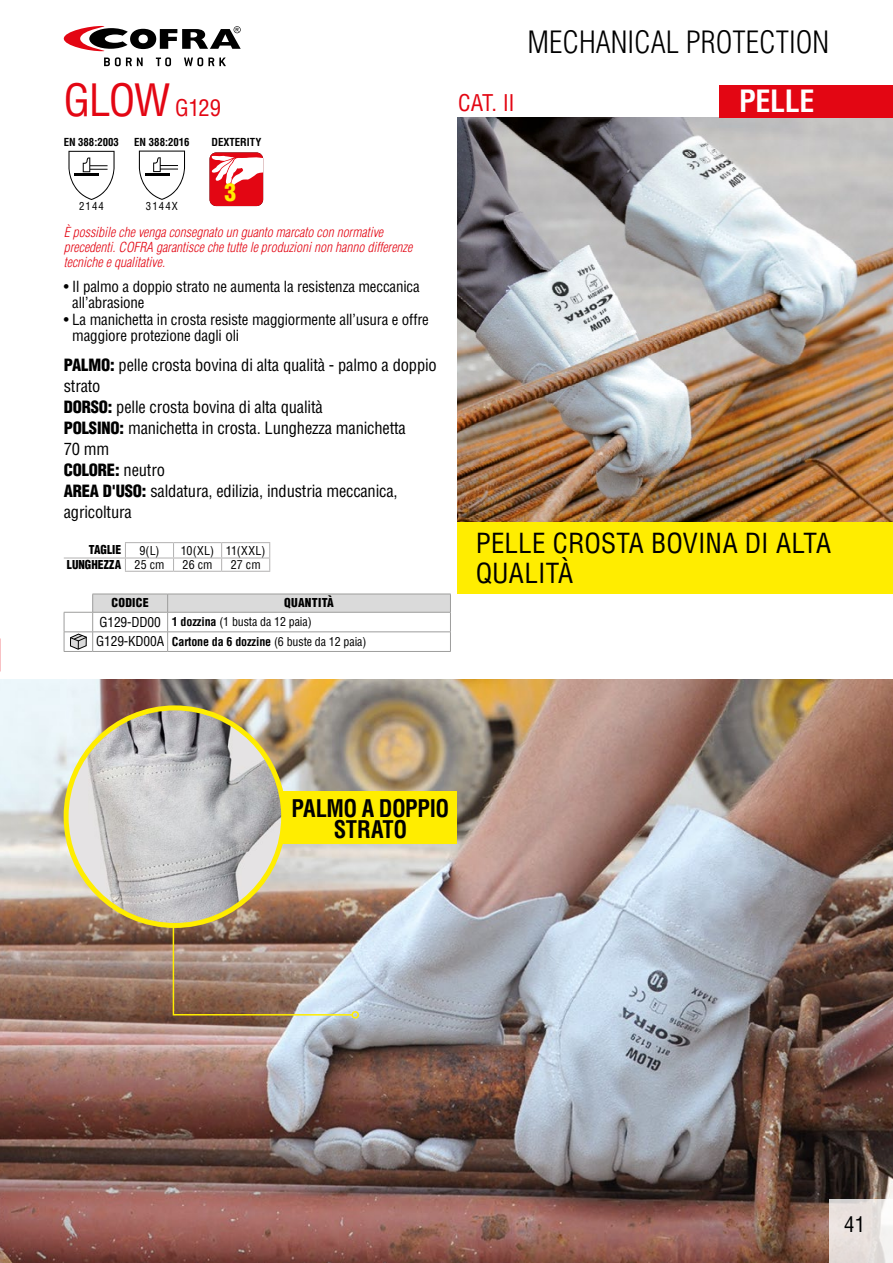
<style>
.page{position:relative;width:893px;height:1263px;background:#fff}
.page>*{position:absolute;margin:0;border:0;box-sizing:border-box;transform-origin:0 0}
.t1{font:condensed 43.5px "Helvetica LT Std";color:#e30613}
.t2{font:300 condensed 30px "Helvetica LT Std";color:#000}
.t3{font:700 condensed 30px "Helvetica LT Std";letter-spacing:-.01em;color:#fff}
.t4{font:condensed 27px/30px "Helvetica LT Std";letter-spacing:.005em;color:#000}
.t5{font:900 condensed 23.85px "Helvetica LT Std";color:#ffed00}
.t6{font:700 condensed 23.7px/21.6px "Helvetica LT Std";letter-spacing:-.015em;color:#000;text-align:center;scale:.95 1}
.t7{font:condensed 22.5px "Helvetica LT Std";color:#e30613}
.t8{font:condensed 21px "Helvetica LT Std";color:#000}
.t9{font:condensed 16.5px/21px "Helvetica LT Std";letter-spacing:-.01em;color:#000}
.t10{font:condensed 15px/16.5px "Helvetica LT Std";letter-spacing:-.01em;color:#000}
.t11{font:italic 300 condensed 13.5px/15px "Helvetica LT Std";color:#e30613}
.t12{font:condensed 12px/19.2px "Helvetica LT Std";letter-spacing:-.01em;color:#000}
.t13{font:900 condensed 12px "Helvetica LT Std";letter-spacing:.005em;color:#000}
.t14{font:700 condensed 10.8px "Helvetica LT Std";color:#000}
.t15{font:condensed 10.8px "Helvetica LT Std";letter-spacing:.1em;color:#000}
.s1{font-size:22.5px}
.s2{font-weight:900}
.s3{font-weight:400}
.s4{font-size:13.35px}
.s5{font-weight:700}
</style>
<div class="page">
<svg style="left:104px;top:57px;width:39px;height:9px"></svg>
<svg style="left:156px;top:57px;width:15px;height:9px"></svg>
<svg style="left:184px;top:57px;width:42px;height:9px"></svg>
<svg style="left:64px;top:26px;width:177px;height:25px"></svg>
<img style="left:0;top:679px;width:893px;height:584px">
<svg style="left:829px;top:1199px;width:64px;height:64px;fill:#e8e1dd"></svg>
<img style="left:457px;top:118px;width:436px;height:404px">
<hr style="left:125px;top:542px;width:49px;height:1px;background:#b3b2b2">
<hr style="left:174px;top:542px;width:48px;height:1px;background:#b3b2b2">
<hr style="left:222px;top:542px;width:48px;height:1px;background:#b3b2b2">
<hr style="left:125px;top:557px;width:49px;height:1px;background:#b3b2b2">
<svg style="left:125px;top:543px;width:1px;height:28px"></svg>
<hr style="left:174px;top:557px;width:48px;height:1px;background:#b3b2b2">
<svg style="left:173px;top:543px;width:1px;height:28px"></svg>
<hr style="left:222px;top:557px;width:48px;height:1px;background:#b3b2b2">
<svg style="left:221px;top:543px;width:1px;height:28px"></svg>
<svg style="left:269px;top:543px;width:1px;height:28px"></svg>
<hr style="left:125px;top:571px;width:49px;height:1px;background:#b3b2b2">
<hr style="left:174px;top:571px;width:48px;height:1px;background:#b3b2b2">
<hr style="left:222px;top:571px;width:48px;height:1px;background:#b3b2b2">
<hr style="left:64px;top:557px;width:61px;height:1px;background:#b3b2b2">
<div style="left:457px;top:522px;width:436px;height:72px;background:#ffed00"></div>
<svg style="left:68px;top:151px;width:47px;height:49px"></svg>
<svg style="left:139px;top:151px;width:46px;height:49px"></svg>
<svg style="left:209px;top:152px;width:55px;height:55px"></svg>
<svg style="left:64px;top:594px;width:387px;height:58px"></svg>
<div style="left:265px;top:791px;width:191px;height:53px;background:#ffed00"></div>
<svg style="left:172px;top:873px;width:182px;height:143px;background:#a08774"></svg>
<div style="left:351px;top:1011px;width:8px;height:7px;border:2px solid #ffed00;border-radius:50%"></div>
<img style="left:66px;top:708px;width:218px;height:217px;border-radius:109px">
<div style="left:64px;top:705px;width:222px;height:223px;border:5px solid #ffed00;border-radius:50%"></div>
<div style="left:719px;top:85px;width:174px;height:33px;background:#e30613"></div>
<h1 class="t1" style="left:64px;top:73px;width:159px">GLOW <span class="s1">G129</span></h1>
<p class="t14" style="left:64px;top:135px;width:57px">EN 388:2003</p>
<p class="t14" style="left:134px;top:135px;width:57px">EN 388:2016</p>
<p class="t15" style="left:79px;top:200px;width:26px">2144</p>
<p class="t15" style="left:146px;top:200px;width:33px">3144X</p>
<p class="t14" style="left:212px;top:135px;width:51px">DEXTERITY</p>
<h3 class="t5" style="left:224px;top:177px;width:13px">3</h3>
<p class="t11" style="left:64px;top:225px;width:350px">È possibile che venga consegnato un guanto marcato con normative precedenti. COFRA garantisce che tutte le produzioni non hanno differenze tecniche e qualitative.</p>
<p class="t10" style="left:72px;top:278px;width:349px;text-indent:-9px">• Il palmo a doppio strato ne aumenta la resistenza meccanica all’abrasione</p>
<p class="t10" style="left:72px;top:311px;width:358px;text-indent:-9px">• La manichetta in crosta resiste maggiormente all’usura e offre maggiore protezione dagli oli</p>
<p class="t9" style="left:64px;top:354px;width:375px"><span class="s2">PALMO:</span> pelle crosta bovina di alta qualità - palmo a doppio strato<br><span class="s2">DORSO:</span> pelle crosta bovina di alta qualità<br><span class="s2">POLSINO:</span> manichetta in crosta. Lunghezza manichetta<br>70 mm<br><span class="s2">COLORE:</span> neutro<br><span class="s2">AREA D'USO:</span> saldatura, edilizia, industria meccanica, agricoltura</p>
<p class="t13" style="left:89px;top:542px;width:34px">TAGLIE</p>
<p class="t12" style="left:139px;top:541px;width:22px">9(L)</p>
<p class="t12" style="left:181px;top:541px;width:86px">10(XL) 11(XXL)</p>
<p class="t13" style="left:67px;top:557px;width:99px">LUNGHEZZA <span class="s3">25 cm</span></p>
<p class="t12" style="left:183px;top:555px;width:32px">26 cm</p>
<p class="t12" style="left:231px;top:555px;width:32px">27 cm</p>
<p class="t12" style="left:96px;top:593px;width:272px;text-indent:188px"><span class="s2">QUANTITÀ<br></span><span class="s4">G129-DD00</span> <span class="s5">1 dozzina</span> (1 busta da 12 paia)<br><span class="s4">G129-KD00A</span> <span class="s5">Cartone da 6 dozzine</span> (6 buste da 12 paia)</p>
<p class="t13" style="left:112px;top:595px;width:39px">CODICE</p>
<h2 class="t2" style="left:527px;top:24px;width:303px">MECHANICAL PROTECTION</h2>
<h3 class="t7" style="left:458px;top:89px;width:58px">CAT. II</h3>
<h2 class="t3" style="left:739px;top:83px;width:77px">PELLE</h2>
<h3 class="t4" style="left:476px;top:527px;width:357px">PELLE CROSTA BOVINA DI ALTA<br>QUALITÀ</h3>
<h3 class="t6" style="left:292px;top:797px;width:167px">PALMO A DOPPIO<br>STRATO</h3>
<p class="t8" style="left:844px;top:1211px;width:22px">41</p>
</div>
